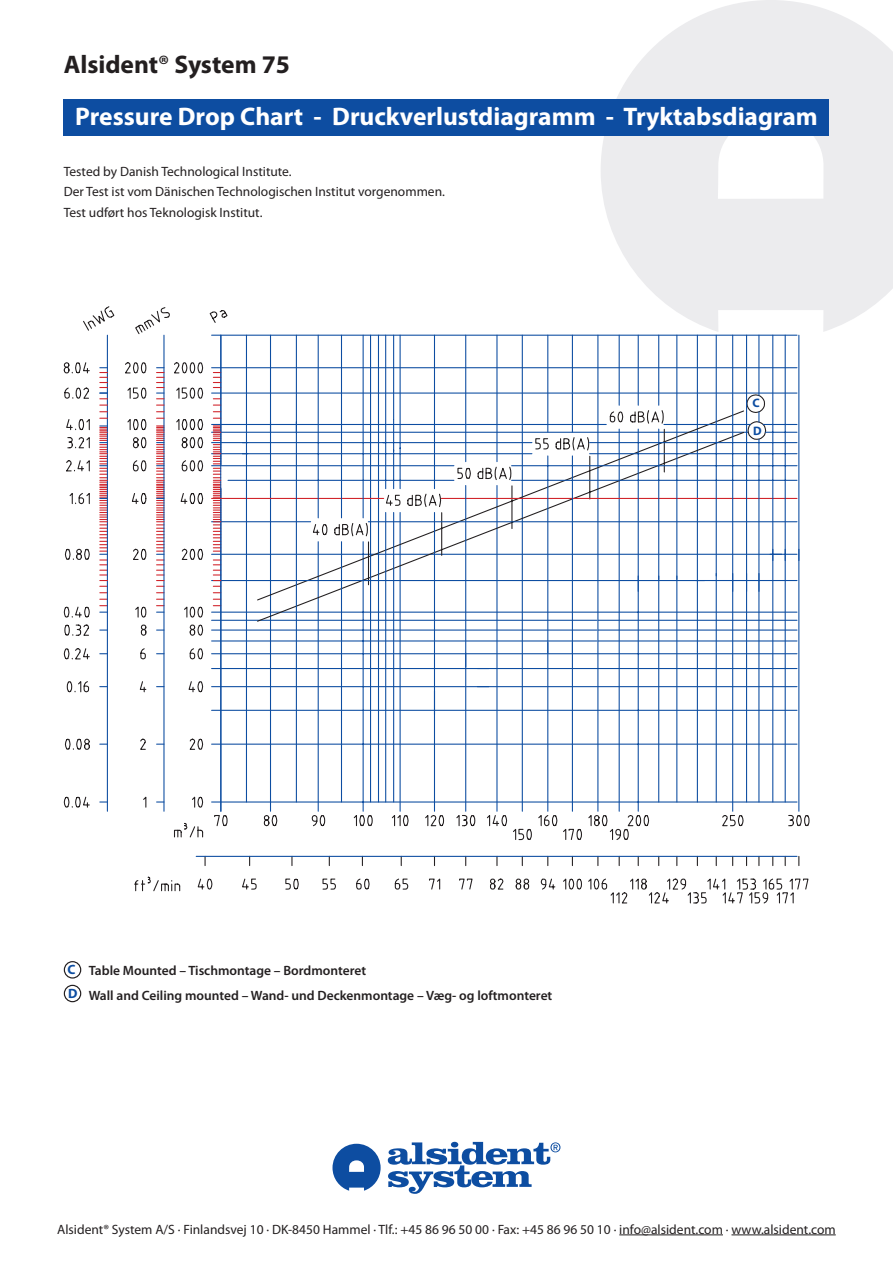
<style>
.page{position:relative;width:893px;height:1263px;background:#fff}
.page>*{position:absolute;margin:0;border:0;box-sizing:border-box;transform-origin:0 0}
.Bjælketekst{font:700 25.5px "Myriad Pro";color:#fff}
.Overskrift{font:700 25.5px "Myriad Pro";color:#231f20}
.Brødtekst{font:13.5px "Myriad Pro";color:#231f20}
.Brødtekst-2{font:600 13.5px "Myriad Pro";color:#231f20}
.t1{font:700 13.5px "Myriad Pro";color:#0d4da1}
.t2{font:700 12.3px "Myriad";color:#0d4da1}
.s1{font-weight:600}
</style>
<div class="page">
<svg style="left:601px;top:0;width:292px;height:332px;fill:#ececee"></svg>
<svg style="left:332px;top:1144px;width:49px;height:47px"></svg>
<svg style="left:388px;top:1142px;width:172px;height:52px"></svg>
<hr style="left:619px;top:1234px;width:104px;height:1px;background:#231f20">
<hr style="left:731px;top:1234px;width:105px;height:1px;background:#231f20">
<div style="left:64px;top:99px;width:765px;height:37px;background:#0d4da1"></div>
<div style="left:64px;top:985px;width:17px;height:17px;border:1px solid #231f20;border-radius:50%"></div>
<div style="left:64px;top:961px;width:17px;height:17px;border:1px solid #231f20;border-radius:50%"></div>
<svg style="left:134px;top:855px;width:675px;height:49px"></svg>
<hr style="left:196px;top:856px;width:601px;height:1px;background:#0d4da1">
<svg style="left:63px;top:305px;width:681px;height:536px"></svg>
<svg style="left:64px;top:385px;width:60px;height:152px"></svg>
<svg style="left:100px;top:425px;width:7px;height:168px"></svg>
<svg style="left:100px;top:629px;width:7px;height:2px"></svg>
<svg style="left:100px;top:367px;width:7px;height:32px"></svg>
<svg style="left:124px;top:306px;width:686px;height:532px"></svg>
<p class="Overskrift" style="left:64px;top:48px;width:228px">Alsident<span class="s1">®</span> System 75</p>
<p class="Bjælketekst" style="left:75px;top:100px;width:744px">Pressure Drop Chart - Druckverlustdiagramm - Tryktabsdiagram</p>
<p class="Brødtekst" style="left:64px;top:163px;width:229px">Tested by Danish Technological Institute.</p>
<p class="Brødtekst" style="left:64px;top:184px;width:383px">Der Test ist vom Dänischen Technologischen Institut vorgenommen.</p>
<p class="Brødtekst" style="left:64px;top:204px;width:200px">Test udført hos Teknologisk Institut.</p>
<p class="t2" style="left:752px;top:397px;width:9px">C</p>
<p class="t2" style="left:753px;top:424px;width:10px">D</p>
<p class="t1" style="left:67px;top:960px;width:10px">C</p>
<p class="t1" style="left:68px;top:984px;width:11px">D</p>
<p class="Brødtekst-2" style="left:89px;top:962px;width:279px">Table Mounted – Tischmontage – Bordmonteret</p>
<p class="Brødtekst-2" style="left:89px;top:987px;width:465px">Wall and Ceiling mounted – Wand- und Deckenmontage – Væg- og loftmonteret</p>
<p class="Brødtekst" style="left:57px;top:1221px;width:780px">Alsident® System A/S · Finlandsvej 10 · DK-8450 Hammel · Tlf.: +45 86 96 50 00 · Fax: +45 86 96 50 10 · info@alsident.com · www.alsident.com</p>
</div>
